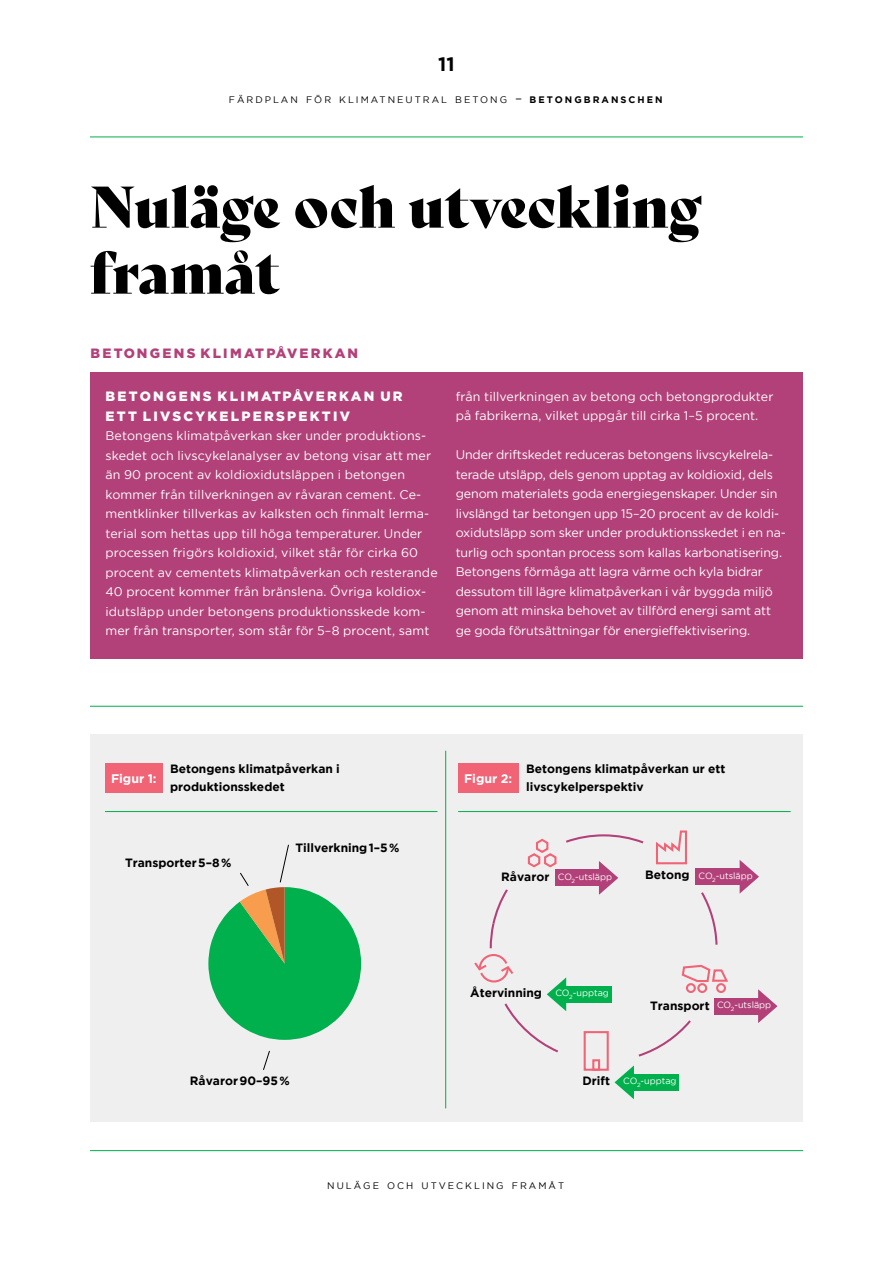
<style>
.page{position:relative;width:893px;height:1263px;background:#fff}
.page>*{position:absolute;margin:0;border:0;box-sizing:border-box;transform-origin:0 0}
.t1{font:214.2px "Chartwell Pies";color:#00b04c}
.t2{font:57px/66px "Bely Display";color:#000}
.t3{font:700 19.5px "Gotham";color:#000}
.t4{font:900 13.5px/19.5px "Gotham Pro";letter-spacing:.17em;color:#fff}
.t5{font:900 13.5px "Gotham Pro";letter-spacing:.17em;color:#b34179}
.t6{font:12.45px/19.5px "Gotham";letter-spacing:.01em;color:#fff}
.t7{font:12.45px/19.5px "Gotham";letter-spacing:-.01em;color:#fff}
.t8{font:700 12.45px "Gotham";color:#fff}
.t9{font:700 12px/18px "Gotham";color:#000}
.t10{font:9.45px "Gotham";letter-spacing:.215em;color:#000}
.t11{font:9px "Gotham";color:#fff}
.s1{font-size:13.5px}
.s2{font-weight:700}
.s3{color:#f89c4d}
.s4{color:#b15627}
</style>
<div class="page">
<hr style="left:90px;top:137px;width:713px;height:1px;background:#00b04c">
<div style="left:90px;top:735px;width:713px;height:387px;background:#efeff0"></div>
<hr style="left:90px;top:1150px;width:713px;height:1px;background:#00b04c">
<hr style="left:90px;top:706px;width:713px;height:1px;background:#00b04c">
<hr style="left:105px;top:811px;width:332px;height:1px;background:#00b04c">
<hr style="left:458px;top:811px;width:333px;height:1px;background:#00b04c">
<svg style="left:240px;top:872px;width:9px;height:14px"></svg>
<svg style="left:566px;top:834px;width:78px;height:10px"></svg>
<svg style="left:701px;top:892px;width:17px;height:53px"></svg>
<svg style="left:638px;top:1020px;width:53px;height:37px"></svg>
<svg style="left:681px;top:964px;width:47px;height:18px"></svg>
<div style="left:686px;top:983px;width:10px;height:10px;border:2px solid #f16476;border-radius:50%"></div>
<div style="left:697px;top:983px;width:10px;height:10px;border:2px solid #f16476;border-radius:50%"></div>
<div style="left:716px;top:983px;width:10px;height:10px;border:2px solid #f16476;border-radius:50%"></div>
<svg style="left:758px;top:989px;width:19px;height:34px"></svg>
<div style="left:714px;top:998px;width:49px;height:16px;background:#b34179"></div>
<div style="left:562px;top:986px;width:49px;height:16px;background:#00b04c"></div>
<svg style="left:263px;top:1050px;width:7px;height:20px"></svg>
<svg style="left:740px;top:860px;width:19px;height:34px"></svg>
<div style="left:695px;top:868px;width:49px;height:17px;background:#b34179"></div>
<svg style="left:599px;top:861px;width:19px;height:34px"></svg>
<div style="left:555px;top:870px;width:48px;height:16px;background:#b34179"></div>
<svg style="left:615px;top:1065px;width:19px;height:34px"></svg>
<div style="left:629px;top:1074px;width:50px;height:16px;background:#00b04c"></div>
<svg style="left:280px;top:844px;width:9px;height:39px"></svg>
<div style="left:90px;top:372px;width:713px;height:286px;background:#b34179"></div>
<hr style="left:445px;top:751px;width:1px;height:357px;background:#00b04c">
<div style="left:105px;top:764px;width:58px;height:29px;background:#f16476"></div>
<div style="left:458px;top:764px;width:60px;height:29px;background:#f16476"></div>
<svg style="left:656px;top:830px;width:31px;height:35px"></svg>
<div style="left:584px;top:1031px;width:25px;height:40px;border:2px solid #f16476"></div>
<div style="left:592px;top:1059px;width:8px;height:12px;border:2px solid #f16476"></div>
<svg style="left:527px;top:838px;width:30px;height:30px"></svg>
<svg style="left:474px;top:889px;width:92px;height:164px"></svg>
<h3 class="t3" style="left:438px;top:52px;width:18px">11</h3>
<p class="t10" style="left:229px;top:95px;width:435px">FÄRDPLAN FÖR KLIMATNEUTRAL BETONG <span class="s1">–</span> <span class="s2">BETONGBRANSCHEN</span></p>
<h2 class="t2" style="left:90px;top:169px;width:613px">Nuläge och utveckling framåt</h2>
<p class="t5" style="left:91px;top:345px;width:269px">BETONGENS KLIMATPÅVERKAN</p>
<p class="t4" style="left:106px;top:386px;width:298px">BETONGENS KLIMATPÅVERKAN UR<br>ETT LIVSCYKELPERSPEKTIV</p>
<p class="t6" style="left:105px;top:426px;width:334px">Betongens klimatpåverkan sker under produktions&shy;skedet och livscykelanalyser av betong visar att mer än 90 procent av koldioxidutsläppen i betongen kommer från tillverkningen av råvaran cement. Ce&shy;mentklinker tillverkas av kalksten och finmalt lerma&shy;terial som hettas upp till höga temperaturer. Under processen frigörs koldioxid, vilket står för cirka 60 procent av cementets klimatpåverkan och resterande 40 procent kommer från bränslena. Övriga koldiox&shy;idutsläpp under betongens produktionsskede kom&shy;mer från transporter, som står för 5–8 procent, samt</p>
<p class="t6" style="left:456px;top:386px;width:319px">från tillverkningen av betong och betongprodukter på fabrikerna, vilket uppgår till cirka 1–5 procent.</p>
<p class="t7" style="left:456px;top:445px;width:332px">Under driftskedet reduceras betongens livscykelrela&shy;terade utsläpp, dels genom upptag av koldioxid, dels genom materialets goda energiegenskaper. Under sin livslängd tar betongen upp 15–20 procent av de koldi&shy;oxidutsläpp som sker under produktionsskedet i en na&shy;turlig och spontan process som kallas karbonatisering.<br>Betongens förmåga att lagra värme och kyla bidrar dessutom till lägre klimatpåverkan i vår byggda miljö genom att minska behovet av tillförd energi samt att ge goda förutsättningar för energieffektivisering.</p>
<p class="t8" style="left:111px;top:771px;width:47px">Figur 1:</p>
<p class="t9" style="left:526px;top:759px;width:208px">Betongens klimatpåverkan ur ett - livscykelperspektiv</p>
<p class="t9" style="left:170px;top:759px;width:171px">Betongens klimatpåverkan i produktionsskedet</p>
<p class="t8" style="left:464px;top:771px;width:50px">Figur 2:</p>
<p class="t9" style="left:125px;top:853px;width:108px">Transporter 5–8 %</p>
<p class="t9" style="left:295px;top:839px;width:106px">Tillverkning 1–5 %</p>
<h1 class="t1" style="left:198px;top:832px;width:308px">90<span class="s3">6</span><span class="s4">4</span></h1>
<p class="t9" style="left:190px;top:1071px;width:101px">Råvaror90–95 %</p>
<p class="t9" style="left:501px;top:867px;width:50px">Råvaror</p>
<p class="t9" style="left:645px;top:866px;width:46px">Betong</p>
<p class="t11" style="left:558px;top:872px;width:56px">CO<sub>2</sub>-utsläpp</p>
<p class="t11" style="left:698px;top:871px;width:56px">CO<sub>2</sub>-utsläpp</p>
<p class="t9" style="left:470px;top:983px;width:73px">Återvinning</p>
<p class="t11" style="left:555px;top:988px;width:55px">CO<sub>2</sub>-upptag</p>
<p class="t9" style="left:650px;top:997px;width:61px">Transport</p>
<p class="t11" style="left:717px;top:1000px;width:56px">CO<sub>2</sub>-utsläpp</p>
<p class="t9" style="left:582px;top:1071px;width:29px">Drift</p>
<p class="t11" style="left:623px;top:1076px;width:55px">CO<sub>2</sub>-upptag</p>
<p class="t10" style="left:327px;top:1180px;width:238px">NULÄGE OCH UTVECKLING FRAMÅT</p>
</div>
